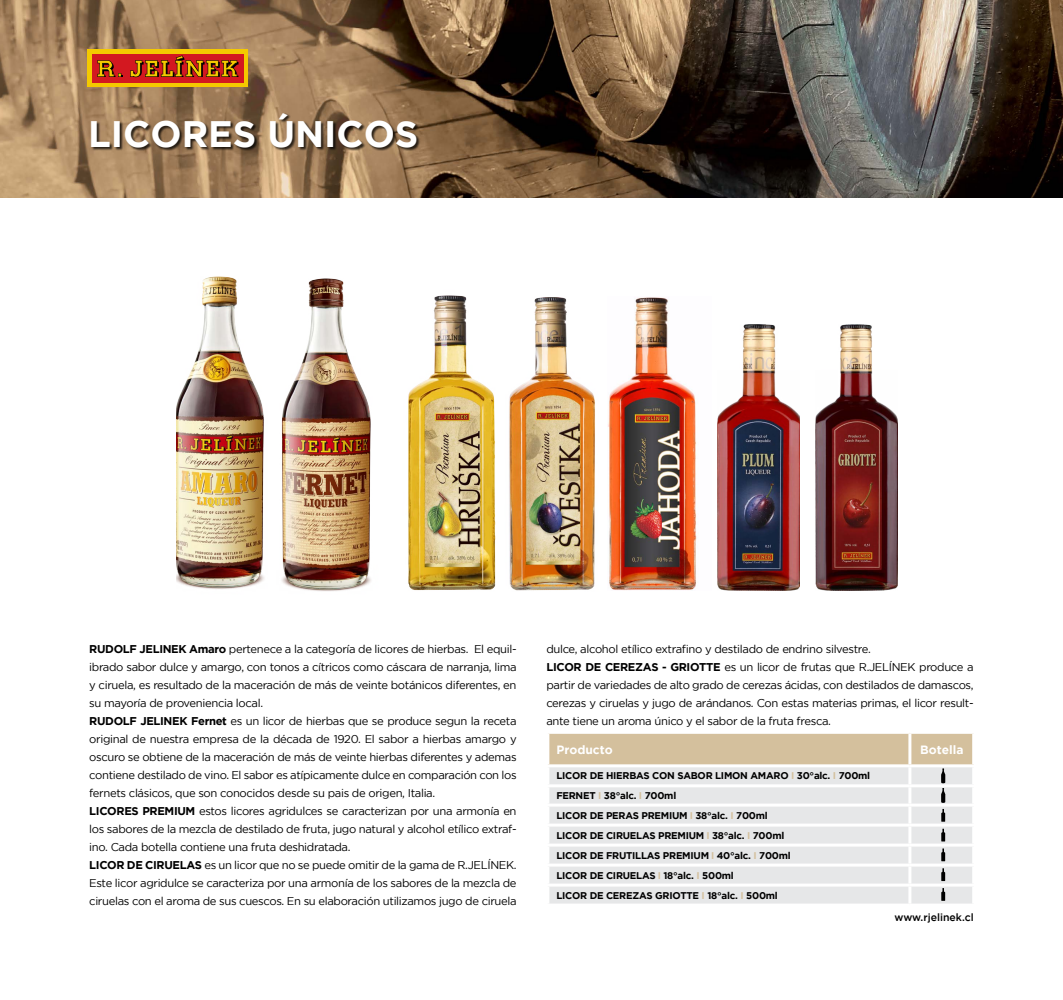
<style>
.page{position:relative;width:1063px;height:1000px;background:#fff}
.page>*{position:absolute;margin:0;border:0;box-sizing:border-box;transform-origin:0 0}
.t1{font:700 36.75px "Gotham";color:#fff}
.t2{font:700 12px "Gotham";color:#fff}
.t3{font:11.25px/18px "Gotham";letter-spacing:-.03em;color:#000}
.t4{font:500 10.5px "Gotham";color:#000}
.t5{font:700 9.75px/19.8px "Gotham";letter-spacing:-.025em;color:#000}
.s1{font-weight:700}
.s2{color:#d4c09d}
</style>
<div class="page">
<img style="left:0;top:0;width:1063px;height:198px">
<div style="left:91px;top:113px;width:330px;height:38px;background:#000;opacity:.75"></div>
<div style="left:549px;top:802px;width:423px;height:101px;background:#e6e7e8"></div>
<hr style="left:908px;top:787px;width:3px;height:16px;background:#fff">
<hr style="left:546px;top:803px;width:364px;height:3px;background:#fff">
<hr style="left:910px;top:803px;width:65px;height:3px;background:#fff">
<hr style="left:908px;top:806px;width:3px;height:17px;background:#fff">
<hr style="left:546px;top:823px;width:364px;height:3px;background:#fff">
<hr style="left:910px;top:823px;width:65px;height:3px;background:#fff">
<hr style="left:908px;top:826px;width:3px;height:17px;background:#fff">
<hr style="left:546px;top:843px;width:364px;height:3px;background:#fff">
<hr style="left:910px;top:843px;width:65px;height:3px;background:#fff">
<hr style="left:908px;top:846px;width:3px;height:17px;background:#fff">
<hr style="left:546px;top:863px;width:364px;height:3px;background:#fff">
<hr style="left:910px;top:863px;width:65px;height:3px;background:#fff">
<hr style="left:908px;top:866px;width:3px;height:17px;background:#fff">
<hr style="left:546px;top:883px;width:364px;height:3px;background:#fff">
<hr style="left:910px;top:883px;width:65px;height:3px;background:#fff">
<hr style="left:908px;top:886px;width:3px;height:17px;background:#fff">
<img style="left:718px;top:324px;width:82px;height:266px">
<img style="left:816px;top:324px;width:82px;height:266px">
<img style="left:618px;top:297px;width:79px;height:293px">
<img style="left:176px;top:276px;width:64px;height:313px">
<img style="left:240px;top:278px;width:131px;height:313px">
<img style="left:408px;top:295px;width:74px;height:295px">
<img style="left:482px;top:297px;width:136px;height:294px">
<div style="left:88px;top:49px;width:160px;height:38px;background:#f4c900"></div>
<div style="left:92px;top:54px;width:152px;height:28px;background:#d31820"></div>
<svg style="left:97px;top:60px;width:26px;height:17px"></svg>
<svg style="left:130px;top:55px;width:109px;height:22px"></svg>
<svg style="left:941px;top:848px;width:4px;height:13px"></svg>
<svg style="left:941px;top:868px;width:4px;height:12px"></svg>
<svg style="left:941px;top:808px;width:4px;height:13px"></svg>
<svg style="left:941px;top:828px;width:4px;height:13px"></svg>
<svg style="left:941px;top:887px;width:4px;height:13px"></svg>
<svg style="left:548px;top:733px;width:426px;height:69px;background:#e0d7c9"></svg>
<h1 class="t1" style="left:88px;top:112px;width:332px">LICORES ÚNICOS</h1>
<p class="t3" style="left:89px;top:639px;width:429px"><span class="s1">RUDOLF JELINEK Amaro</span> pertenece a la categoría de licores de hierbas. El equil&shy;ibrado sabor dulce y amargo, con tonos a cítricos como cáscara de narranja, lima y ciruela, es resultado de la maceración de más de veinte botánicos diferentes, en su mayoría de proveniencia local.<br><span class="s1">RUDOLF JELINEK Fernet</span> es un licor de hierbas que se produce segun la receta original de nuestra empresa de la década de 1920. El sabor a hierbas amargo y oscuro se obtiene de la maceración de más de veinte hierbas diferentes y ademas contiene destilado de vino. El sabor es atípicamente dulce en comparación con los fernets clásicos, que son conocidos desde su pais de origen, Italia.<br><span class="s1">LICORES PREMIUM</span> estos licores agridulces se caracterizan por una armonía en los sabores de la mezcla de destilado de fruta, jugo natural y alcohol etílico extraf&shy;ino. Cada botella contiene una fruta deshidratada.<br><span class="s1">LICOR DE CIRUELAS</span> es un licor que no se puede omitir de la gama de R.JELÍNEK.<br>Este licor agridulce se caracteriza por una armonía de los sabores de la mezcla de ciruelas con el aroma de sus cuescos. En su elaboración utilizamos jugo de ciruela</p>
<p class="t3" style="left:546px;top:639px;width:429px">dulce, alcohol etílico extrafino y destilado de endrino silvestre.<br><span class="s1">LICOR DE CEREZAS - GRIOTTE</span> es un licor de frutas que R.JELÍNEK produce a partir de variedades de alto grado de cerezas ácidas, con destilados de damascos, cerezas y ciruelas y jugo de arándanos. Con estas materias primas, el licor result&shy;ante tiene un aroma único y el sabor de la fruta fresca.</p>
<p class="t2" style="left:556px;top:742px;width:58px">Producto</p>
<p class="t2" style="left:920px;top:742px;width:45px">Botella</p>
<p class="t5" style="left:556px;top:765px;width:315px">LICOR DE HIERBAS CON SABOR LIMON AMARO <span class="s2">I</span> 30°alc. <span class="s2">I</span> 700ml FERNET <span class="s2">I</span> 38°alc. <span class="s2">I</span> 700ml<br>LICOR DE PERAS PREMIUM <span class="s2">I</span> 38°alc. <span class="s2">I</span> 700ml<br>LICOR DE CIRUELAS PREMIUM <span class="s2">I</span> 38°alc. <span class="s2">I</span> 700ml<br>LICOR DE FRUTILLAS PREMIUM <span class="s2">I</span> 40°alc. <span class="s2">I</span> 700ml<br>LICOR DE CIRUELAS <span class="s2">I</span> 18°alc. <span class="s2">I</span> 500ml<br>LICOR DE CEREZAS GRIOTTE <span class="s2">I</span> 18°alc. <span class="s2">I</span> 500ml</p>
<p class="t4" style="left:894px;top:911px;width:81px">www.rjelinek.cl</p>
</div>
